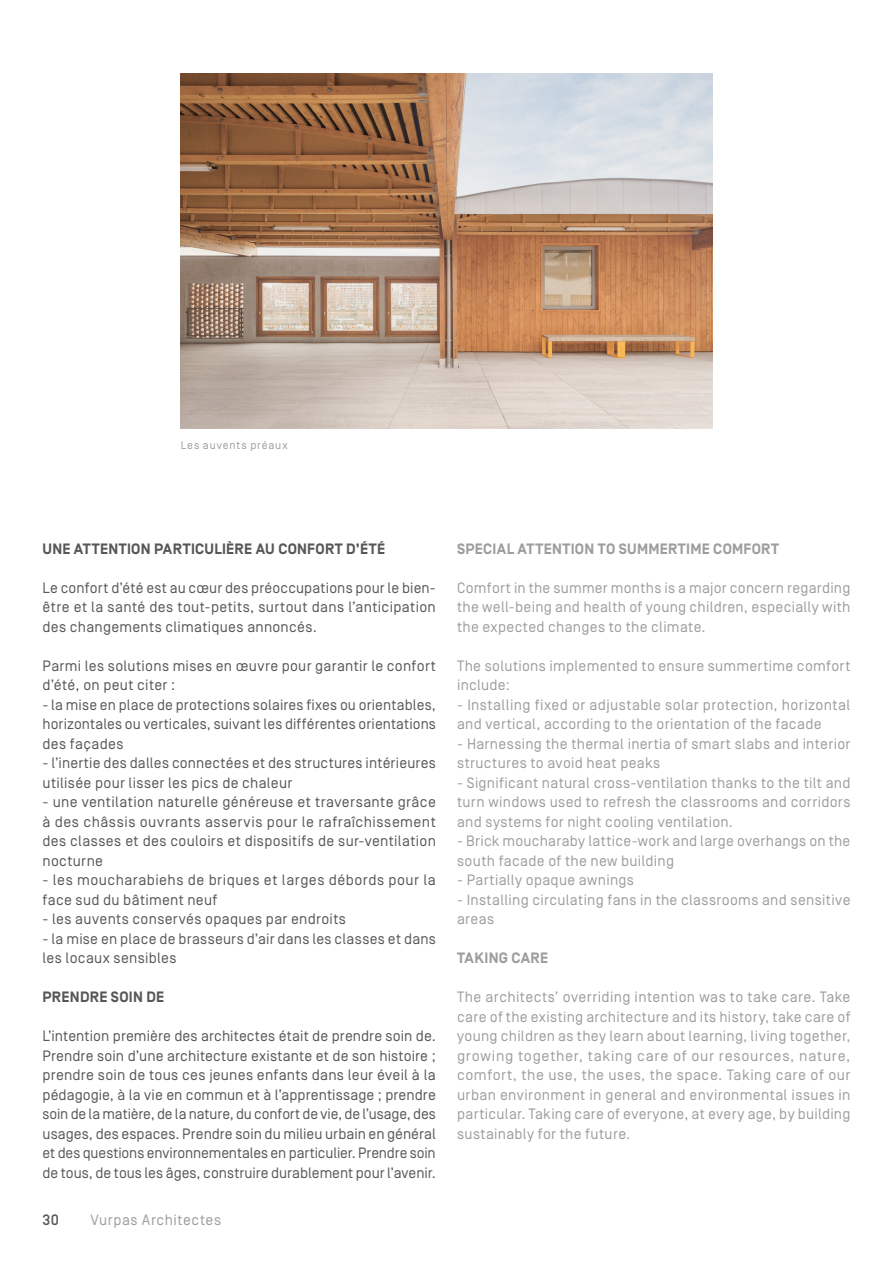
<style>
.page{position:relative;width:893px;height:1263px;background:#fff}
.page>*{position:absolute;margin:0;border:0;box-sizing:border-box;transform-origin:0 0}
.t1{font:15px/19.5px "Simplon Norm";letter-spacing:.02em;color:#575756;text-align:justify}
.t2{font:15px/19.5px "Simplon Norm";letter-spacing:.02em;color:#9d9d9c}
.t3{font:700 15px "Simplon Norm";letter-spacing:.015em;color:#575756}
.t4{font:700 15px "Simplon Norm";letter-spacing:.015em;color:#9d9d9c}
.t5{font:15px "Simplon Norm";letter-spacing:.04em;color:#9d9d9c}
.t6{font:500 15px "Simplon Norm";color:#575756}
.t7{font:11.25px "Simplon Norm";letter-spacing:.08em;color:#9d9d9c}
</style>
<div class="page">
<img style="left:181px;top:74px;width:531px;height:354px">
<p class="t7" style="left:181px;top:439px;width:108px">Les auvents préaux</p>
<p class="t3" style="left:43px;top:541px;width:344px">UNE ATTENTION PARTICULIÈRE AU CONFORT D’ÉTÉ</p>
<p class="t1" style="left:43px;top:578px;width:395px">Le confort d’été est au cœur des préoccupations pour le bien&shy;être et la santé des tout-petits, surtout dans l’anticipation des changements climatiques annoncés.</p>
<p class="t1" style="left:43px;top:656px;width:395px">Parmi les solutions mises en œuvre pour garantir le confort d’été, on peut citer :</p>
<p class="t1" style="left:43px;top:695px;width:395px">- la mise en place de protections solaires fixes ou orientables, horizontales ou verticales, suivant les différentes orientations des façades</p>
<p class="t1" style="left:43px;top:754px;width:395px">- l’inertie des dalles connectées et des structures intérieures utilisée pour lisser les pics de chaleur</p>
<p class="t1" style="left:43px;top:793px;width:395px">- une ventilation naturelle généreuse et traversante grâce à des châssis ouvrants asservis pour le rafraîchissement des classes et des couloirs et dispositifs de sur-ventilation nocturne</p>
<p class="t1" style="left:43px;top:871px;width:395px">- les moucharabiehs de briques et larges débords pour la face sud du bâtiment neuf</p>
<p class="t1" style="left:43px;top:910px;width:305px">- les auvents conservés opaques par endroits</p>
<p class="t1" style="left:43px;top:929px;width:395px">- la mise en place de brasseurs d’air dans les classes et dans les locaux sensibles</p>
<p class="t3" style="left:43px;top:989px;width:123px">PRENDRE SOIN DE</p>
<p class="t1" style="left:43px;top:1027px;width:395px">L’intention première des architectes était de prendre soin de.<br>Prendre soin d’une architecture existante et de son histoire ; prendre soin de tous ces jeunes enfants dans leur éveil à la pédagogie, à la vie en commun et à l’apprentissage ; prendre soin de la matière, de la nature, du confort de vie, de l’usage, des usages, des espaces. Prendre soin du milieu urbain en général et des questions environnementales en particulier. Prendre soin de tous, de tous les âges, construire durablement pour l’avenir.</p>
<p class="t6" style="left:43px;top:1212px;width:18px">30</p>
<p class="t5" style="left:90px;top:1212px;width:132px">Vurpas Architectes</p>
<p class="t4" style="left:457px;top:541px;width:323px">SPECIAL ATTENTION TO SUMMERTIME COMFORT</p>
<p class="t2" style="left:457px;top:578px;width:395px;text-align:justify">Comfort in the summer months is a major concern regarding the well-being and health of young children, especially with the expected changes to the climate.</p>
<p class="t2" style="left:457px;top:656px;width:395px">The solutions implemented to ensure summertime comfort include:</p>
<p class="t2" style="left:457px;top:695px;width:395px">- Installing fixed or adjustable solar protection, horizontal and vertical, according to the orientation of the facade</p>
<p class="t2" style="left:457px;top:734px;width:395px">- Harnessing the thermal inertia of smart slabs and interior structures to avoid heat peaks</p>
<p class="t2" style="left:457px;top:773px;width:395px;text-align:justify">- Significant natural cross-ventilation thanks to the tilt and turn windows used to refresh the classrooms and corridors and systems for night cooling ventilation.</p>
<p class="t2" style="left:457px;top:832px;width:395px">- Brick moucharaby lattice-work and large overhangs on the south facade of the new building</p>
<p class="t2" style="left:457px;top:871px;width:178px">- Partially opaque awnings</p>
<p class="t2" style="left:457px;top:890px;width:395px">- Installing circulating fans in the classrooms and sensitive areas</p>
<p class="t4" style="left:457px;top:950px;width:93px">TAKING CARE</p>
<p class="t2" style="left:457px;top:988px;width:395px;text-align:justify">The architects’ overriding intention was to take care. Take care of the existing architecture and its history, take care of young children as they learn about learning, living together, growing together, taking care of our resources, nature, comfort, the use, the uses, the space. Taking care of our urban environment in general and environmental issues in particular. Taking care of everyone, at every age, by building sustainably for the future.</p>
</div>
